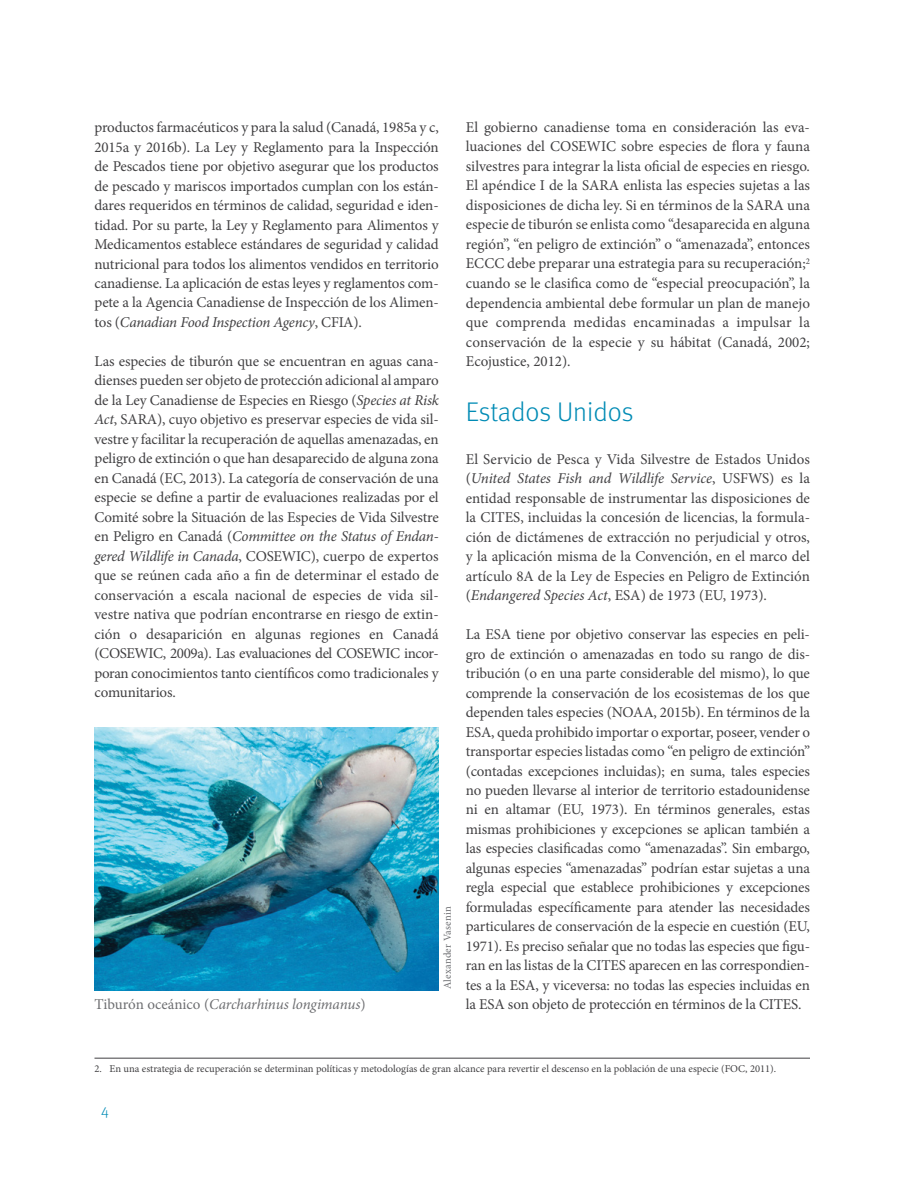
<style>
.page{position:relative;width:918px;height:1188px;background:#fff}
.page>*{position:absolute;margin:0;border:0;box-sizing:border-box;transform-origin:0 0}
.t1{font:300 27px "Meta Pro";letter-spacing:-.005em;color:#008bb5}
.t2{font:15px/19.5px "Minion Pro";letter-spacing:-.01em;color:#414042;text-align:justify}
.t3{font:italic 15px "Minion Pro";letter-spacing:-.01em;color:#6d6e71}
.t4{font:300 15px "Meta Pro";color:#008bb5}
.t5{font:10.5px "Minion Pro";color:#414042}
.t6{font:10.5px "Minion Pro";letter-spacing:.02em;color:#6d6e71}
.s1{font-style:italic}
.s2{font-style:normal}
</style>
<div class="page">
<img style="left:94px;top:728px;width:345px;height:262px">
<hr style="left:94px;top:1058px;width:716px;height:1px;background:#414042">
<p class="t2" style="left:94px;top:118px;width:346px">productos farmacéuticos y para la salud (Canadá, 1985a y c, 2015a y 2016b). La Ley y Reglamento para la Inspección de Pescados tiene por objetivo asegurar que los productos de pescado y mariscos importados cumplan con los están&shy;dares requeridos en términos de calidad, seguridad e iden&shy;tidad. Por su parte, la Ley y Reglamento para Alimentos y Medicamentos establece estándares de seguridad y calidad nutricional para todos los alimentos vendidos en territorio canadiense. La aplicación de estas leyes y reglamentos com&shy;pete a la Agencia Canadiense de Inspección de los Alimen&shy;tos (<span class="s1">Canadian Food Inspection Agency</span>, CFIA).</p>
<p class="t2" style="left:94px;top:352px;width:346px">Las especies de tiburón que se encuentran en aguas cana&shy;dienses pueden ser objeto de protección adicional al amparo de la Ley Canadiense de Especies en Riesgo (<span class="s1">Species at Risk Act</span>, SARA), cuyo objetivo es preservar especies de vida sil&shy;vestre y facilitar la recuperación de aquellas amenazadas, en peligro de extinción o que han desaparecido de alguna zona en Canadá (EC, 2013). La categoría de conservación de una especie se define a partir de evaluaciones realizadas por el Comité sobre la Situación de las Especies de Vida Silvestre en Peligro en Canadá (<span class="s1">Committee on the Status of Endan&shy;gered Wildlife in Canada</span>, COSEWIC), cuerpo de expertos que se reúnen cada año a fin de determinar el estado de conservación a escala nacional de especies de vida sil&shy;vestre nativa que podrían encontrarse en riesgo de extin&shy;ción o desaparición en algunas regiones en Canadá (COSEWIC, 2009a). Las evaluaciones del COSEWIC incor&shy;poran conocimientos tanto científicos como tradicionales y comunitarios.</p>
<p class="t6" style="left:441px;top:989px;width:84px;rotate:-90deg">Alexander Vasenin</p>
<p class="t2" style="left:466px;top:118px;width:346px">El gobierno canadiense toma en consideración las eva&shy;luaciones del COSEWIC sobre especies de flora y fauna silvestres para integrar la lista oficial de especies en riesgo.<br>El apéndice I de la SARA enlista las especies sujetas a las disposiciones de dicha ley. Si en términos de la SARA una especie de tiburón se enlista como “desaparecida en alguna región”, “en peligro de extinción” o “amenazada”, entonces ECCC debe preparar una estrategia para su recuperación;<sup>2 </sup>cuando se le clasifica como de “especial preocupación”, la dependencia ambiental debe formular un plan de manejo que comprenda medidas encaminadas a impulsar la conservación de la especie y su hábitat (Canadá, 2002; Ecojustice, 2012).</p>
<h1 class="t1" style="left:466px;top:392px;width:169px">Estados Unidos</h1>
<p class="t2" style="left:466px;top:449px;width:346px">El Servicio de Pesca y Vida Silvestre de Estados Unidos (<span class="s1">United States Fish and Wildlife Service</span>, USFWS) es la entidad responsable de instrumentar las disposiciones de la CITES, incluidas la concesión de licencias, la formula&shy;ción de dictámenes de extracción no perjudicial y otros, y la aplicación misma de la Convención, en el marco del artículo 8A de la Ley de Especies en Peligro de Extinción (<span class="s1">Endangered Species Act</span>, ESA) de 1973 (EU, 1973).</p>
<p class="t2" style="left:466px;top:625px;width:346px">La ESA tiene por objetivo conservar las especies en peli&shy;gro de extinción o amenazadas en todo su rango de dis&shy;tribución (o en una parte considerable del mismo), lo que comprende la conservación de los ecosistemas de los que dependen tales especies (NOAA, 2015b). En términos de la ESA, queda prohibido importar o exportar, poseer, vender o transportar especies listadas como “en peligro de extinción” (contadas excepciones incluidas); en suma, tales especies no pueden llevarse al interior de territorio estadounidense ni en altamar (EU, 1973). En términos generales, estas mismas prohibiciones y excepciones se aplican también a las especies clasificadas como “amenazadas”. Sin embargo, algunas especies “amenazadas” podrían estar sujetas a una regla especial que establece prohibiciones y excepciones formuladas específicamente para atender las necesidades particulares de conservación de la especie en cuestión (EU, 1971). Es preciso señalar que no todas las especies que figu&shy;ran en las listas de la CITES aparecen en las correspondien&shy;tes a la ESA, y viceversa: no todas las especies incluidas en</p>
<p class="t3" style="left:94px;top:994px;width:273px"><span class="s2">Tiburón oceánico (</span>Carcharhinus longimanus<span class="s2">)</span></p>
<p class="t2" style="left:466px;top:995px;width:337px">la ESA son objeto de protección en términos de la CITES.</p>
<p class="t5" style="left:94px;top:1061px;width:683px">2. En una estrategia de recuperación se determinan políticas y metodologías de gran alcance para revertir el descenso en la población de una especie (FOC, 2011).</p>
<p class="t4" style="left:101px;top:1099px;width:9px">4</p>
</div>
